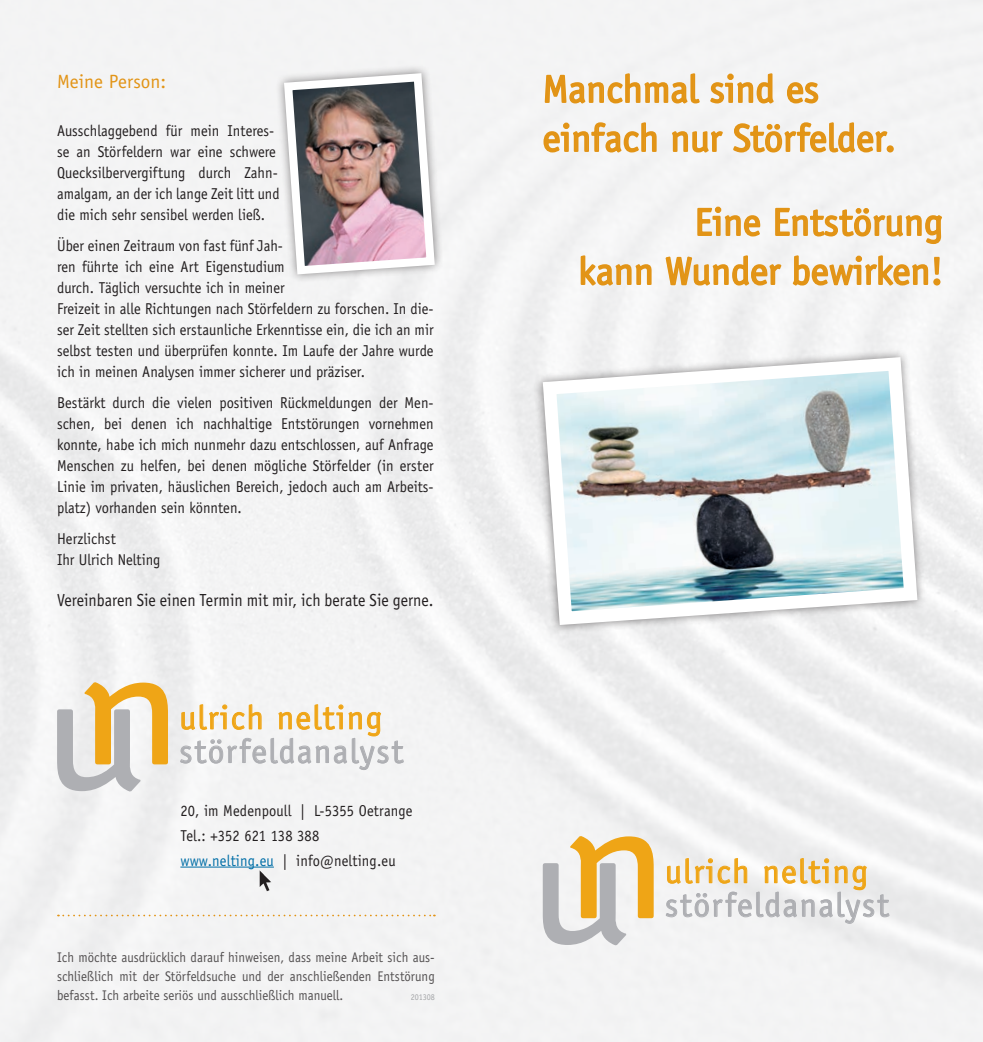
<style>
.page{position:relative;width:983px;height:1042px;background:#fff}
.page>*{position:absolute;margin:0;border:0;box-sizing:border-box;transform-origin:0 0}
.t1{font:38.5px/49px "Officina Sans";color:#e29416}
.t2{font:33.43px "Officina Sans";letter-spacing:.045em;color:#aeafb3}
.t3{font:33.43px "Officina Sans";letter-spacing:.045em;color:#efa516}
.t4{font:19.25px "Officina Sans";color:#e29416}
.t5{font:17.5px "Officina Sans";color:#231f20;scale:.91 1}
.t6{font:15.75px/21px "Officina Sans";color:#231f20;scale:.92 1}
.t7{font:14px/19.2px "Officina Sans";color:#231f20;text-align:justify;scale:.92 1}
.t8{font:8.75px "Officina Sans";color:#8a8c8f;scale:.92 1}
.s1{color:#006ea7}
</style>
<div class="page">
<img style="left:0;top:0;width:982px;height:1042px">
<svg style="left:542px;top:836px;width:111px;height:109px"></svg>
<svg style="left:665px;top:858px;width:224px;height:66px"></svg>
<svg style="left:57px;top:682px;width:111px;height:109px"></svg>
<svg style="left:180px;top:704px;width:224px;height:66px"></svg>
<svg style="left:543px;top:0;width:157px;height:112px"></svg>
<svg style="left:709px;top:72px;width:65px;height:37px"></svg>
<svg style="left:785px;top:81px;width:34px;height:28px"></svg>
<svg style="left:542px;top:121px;width:115px;height:32px"></svg>
<svg style="left:671px;top:129px;width:52px;height:24px"></svg>
<svg style="left:732px;top:121px;width:156px;height:40px"></svg>
<div style="left:886px;top:145px;width:7px;height:7px;border:2px solid #e29416;border-radius:50%"></div>
<svg style="left:579px;top:254px;width:73px;height:32px"></svg>
<svg style="left:664px;top:206px;width:278px;height:129px"></svg>
<div style="left:533px;top:348px;width:393px;height:286px;background:#f0f1f1"></div>
<svg style="left:535px;top:350px;width:389px;height:282px"></svg>
<div style="left:275px;top:64px;width:169px;height:219px;background:#f3f4f4"></div>
<img style="left:280px;top:69px;width:159px;height:210px">
<svg style="left:58px;top:914px;width:377px;height:2px"></svg>
<hr style="left:180px;top:866px;width:94px;height:1px;background:#006ea7">
<img style="left:256px;top:868px;width:18px;height:25px">
<p class="t4" style="left:57px;top:70px;width:111px">Meine Person:</p>
<p class="t6" style="left:57px;top:120px;width:243px">Ausschlaggebend für mein Interes&shy;se an Störfeldern war eine schwere Quecksilbervergiftung durch Zahn&shy;amalgam, an der ich lange Zeit litt und die mich sehr sensibel werden ließ.</p>
<p class="t6" style="left:57px;top:235px;width:410px">Über einen Zeitraum von fast fünf Jah-<br>ren führte ich eine Art Eigenstudium<br>durch. Täglich versuchte ich in meiner<br>Freizeit in alle Richtungen nach Störfeldern zu forschen. In die&shy;ser Zeit stellten sich erstaunliche Erkenntisse ein, die ich an mir selbst testen und überprüfen konnte. Im Laufe der Jahre wurde ich in meinen Analysen immer sicherer und präziser.</p>
<p class="t6" style="left:57px;top:392px;width:410px;text-align:justify">Bestärkt durch die vielen positiven Rückmeldungen der Men&shy;schen, bei denen ich nachhaltige Entstörungen vornehmen konnte, habe ich mich nunmehr dazu entschlossen, auf Anfrage Menschen zu helfen, bei denen mögliche Störfelder (in erster Linie im privaten, häuslichen Bereich, jedoch auch am Arbeits&shy;platz) vorhanden sein könnten.</p>
<p class="t6" style="left:57px;top:528px;width:114px">Herzlichst<br>Ihr Ulrich Nelting</p>
<p class="t5" style="left:57px;top:590px;width:415px">Vereinbaren Sie einen Termin mit mir, ich berate Sie gerne.</p>
<h2 class="t3" style="left:179px;top:698px;width:204px">ulrich nelting</h2>
<h2 class="t2" style="left:179px;top:732px;width:225px">störfeldanalyst</h2>
<p class="t6" style="left:180px;top:799px;width:254px;line-height:24.5px">20, im Medenpoull | L-5355 Oetrange<br>Tel.: +352 621 138 388 <span class="s1">www.nelting.eu</span> | info@nelting.eu</p>
<p class="t7" style="left:57px;top:947px;width:412px">Ich möchte ausdrücklich darauf hinweisen, dass meine Arbeit sich aus&shy;schließlich mit der Störfeldsuche und der anschließenden Entstörung befasst. Ich arbeite seriös und ausschließlich manuell.</p>
<p class="t8" style="left:411px;top:992px;width:27px">201308</p>
<h1 class="t1" style="left:542px;top:65px;width:354px">Manchmal sind es einfach nur Störfelder.</h1>
<h1 class="t1" style="left:578px;top:198px;width:366px;text-align:right">Eine Entstörung<br>kann Wunder bewirken!</h1>
<h2 class="t3" style="left:665px;top:852px;width:204px">ulrich nelting</h2>
<h2 class="t2" style="left:665px;top:885px;width:225px">störfeldanalyst</h2>
</div>
